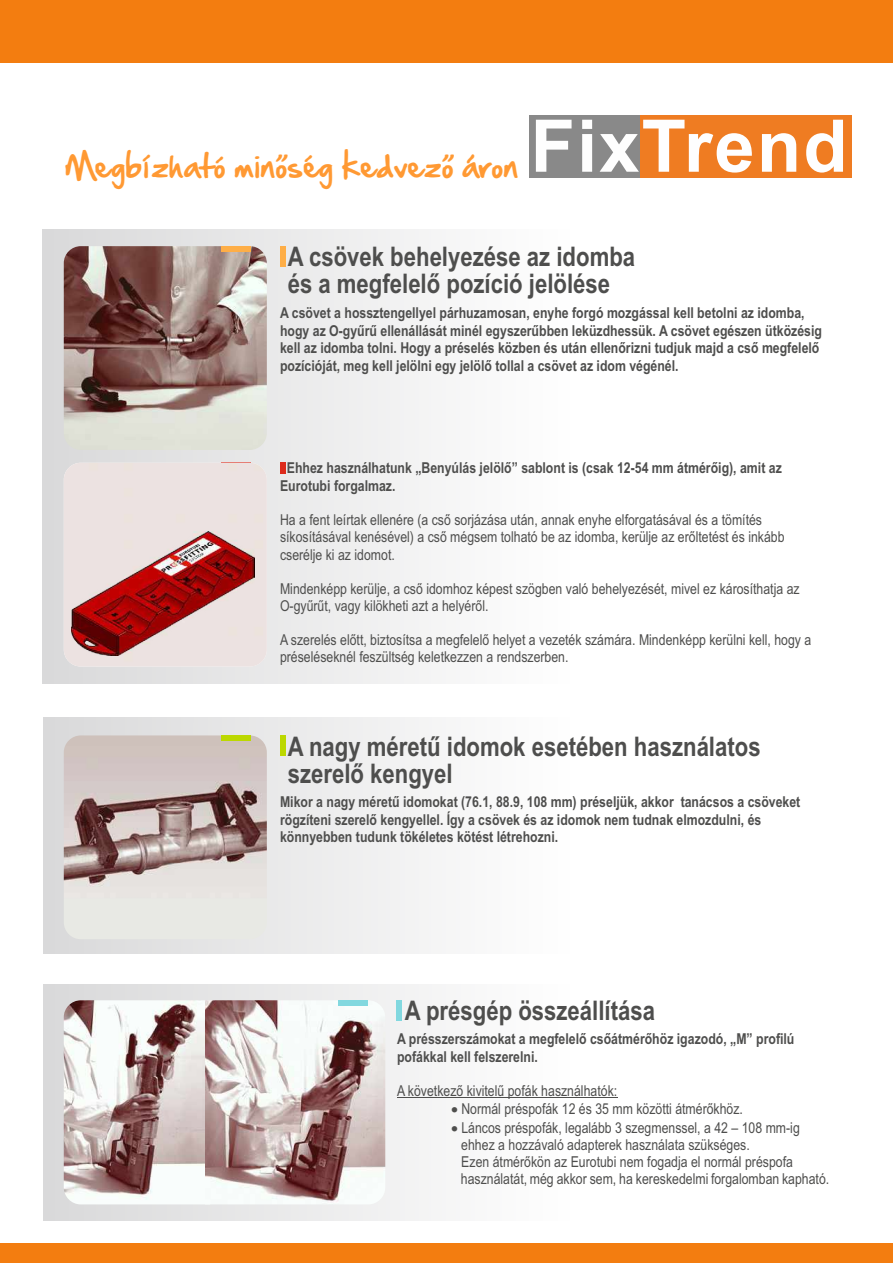
<style>
.page{position:relative;width:893px;height:1263px;background:#fff}
.page>*{position:absolute;margin:0;border:0;box-sizing:border-box;transform-origin:0 0}
.t1{font:27.9px "Hand Of Sean";color:#f93}
.t2{font:700 27px/27.2px "Arial Narrow";color:#4e4e4d}
.t3{font:15px/17.2px "Arial Narrow";color:#4e4e4d}
.t4{font:700 15px/17.5px "Arial Narrow";color:#4e4e4d}
</style>
<div class="page">
<div style="left:43px;top:984px;width:596px;height:236px;background:linear-gradient(to right,#dadadb,#fff)"></div>
<div style="left:43px;top:718px;width:596px;height:236px;background:linear-gradient(to right,#d9d9da,#fff)"></div>
<div style="left:43px;top:229px;width:596px;height:455px;background:linear-gradient(to right,#d9d9da,#fff)"></div>
<img style="left:64px;top:246px;width:203px;height:204px;border-radius:17px">
<div style="left:0;top:0;width:893px;height:63px;background:#f37d10"></div>
<div style="left:280px;top:462px;width:6px;height:12px;background:#dd2b1c"></div>
<img style="left:64px;top:735px;width:203px;height:204px;border-radius:17px">
<hr style="left:397px;top:1097px;width:220px;height:1px;background:#4e4e4d">
<img style="left:64px;top:1000px;width:142px;height:204px">
<img style="left:206px;top:1000px;width:179px;height:204px">
<div style="left:0;top:1244px;width:893px;height:19px;background:#f37d10"></div>
<div style="left:640px;top:115px;width:212px;height:63px;background:#ef7c22"></div>
<div style="left:530px;top:115px;width:110px;height:63px;background:#898989"></div>
<svg style="left:536px;top:120px;width:307px;height:53px"></svg>
<div style="left:280px;top:246px;width:6px;height:20px;background:#feae47"></div>
<div style="left:280px;top:735px;width:6px;height:20px;background:#bcd800"></div>
<div style="left:397px;top:1000px;width:5px;height:20px;background:#82d8df"></div>
<div style="left:338px;top:1000px;width:29px;height:6px;background:#82d8df"></div>
<div style="left:221px;top:246px;width:29px;height:6px;background:#feae47"></div>
<div style="left:221px;top:736px;width:29px;height:5px;background:#bcd800"></div>
<div style="left:64px;top:463px;width:203px;height:203px;background:#ece2e1;border-radius:17px"></div>
<img style="left:71px;top:531px;width:183px;height:124px">
<h1 class="t1" style="left:65px;top:154px;width:455px">Megbízható minőség kedvező áron</h1>
<h2 class="t2" style="left:288px;top:246px;width:349px">A csövek behelyezése az idomba és a megfelelő pozíció jelölése</h2>
<p class="t4" style="left:280px;top:305px;width:543px">A csövet a hossztengellyel párhuzamosan, enyhe forgó mozgással kell betolni az idomba, hogy az O-gyűrű ellenállását minél egyszerűbben leküzdhessük. A csövet egészen ütközésig kell az idomba tolni. Hogy a préselés közben és után ellenőrizni tudjuk majd a cső megfelelő pozícióját, meg kell jelölni egy jelölő tollal a csövet az idom végénél.</p>
<p class="t4" style="left:280px;top:461px;width:503px;text-indent:7px">Ehhez használhatunk „Benyúlás jelölő” sablont is (csak 12-54 mm átmérőig), amit az<br>Eurotubi forgalmaz.</p>
<p class="t3" style="left:280px;top:512px;width:506px">Ha a fent leírtak ellenére (a cső sorjázása után, annak enyhe elforgatásával és a tömítés síkosításával kenésével) a cső mégsem tolható be az idomba, kerülje az erőltetést és inkább cserélje ki az idomot.</p>
<p class="t3" style="left:280px;top:581px;width:521px">Mindenképp kerülje, a cső idomhoz képest szögben való behelyezését, mivel ez károsíthatja az</p>
<p class="t3" style="left:280px;top:632px;width:533px">A szerelés előtt, biztosítsa a megfelelő helyet a vezeték számára. Mindenképp kerülni kell, hogy a préseléseknél feszültség keletkezzen a rendszerben.</p>
<p class="t3" style="left:280px;top:598px;width:210px">O-gyűrűt, vagy kilökheti azt a helyéről.</p>
<h2 class="t2" style="left:288px;top:735px;width:474px">A nagy méretű idomok esetében használatos szerelő kengyel</h2>
<p class="t4" style="left:280px;top:795px;width:522px">Mikor a nagy méretű idomokat (76.1, 88.9, 108 mm) préseljük, akkor tanácsos a csöveket rögzíteni szerelő kengyellel. Így a csövek és az idomok nem tudnak elmozdulni, és könnyebben tudunk tökéletes kötést létrehozni.</p>
<h2 class="t2" style="left:405px;top:1000px;width:252px">A présgép összeállítása</h2>
<p class="t4" style="left:397px;top:1032px;width:399px">A présszerszámokat a megfelelő csőátmérőhöz igazodó, „M” profilú pofákkal kell felszerelni.</p>
<p class="t3" style="left:451px;top:1102px;width:293px">• Normál préspofák 12 és 35 mm közötti átmérőkhöz.</p>
<p class="t3" style="left:461px;top:1120px;width:340px;text-indent:-10px">• Láncos préspofák, legalább 3 szegmenssel, a 42 – 108 mm-ig ehhez a hozzávaló adapterek használata szükséges.<br>Ezen átmérőkön az Eurotubi nem fogadja el normál préspofa</p>
<p class="t3" style="left:397px;top:1083px;width:222px">A következő kivitelű pofák használhatók:</p>
<p class="t3" style="left:461px;top:1171px;width:370px">használatát, még akkor sem, ha kereskedelmi forgalomban kapható.</p>
</div>
